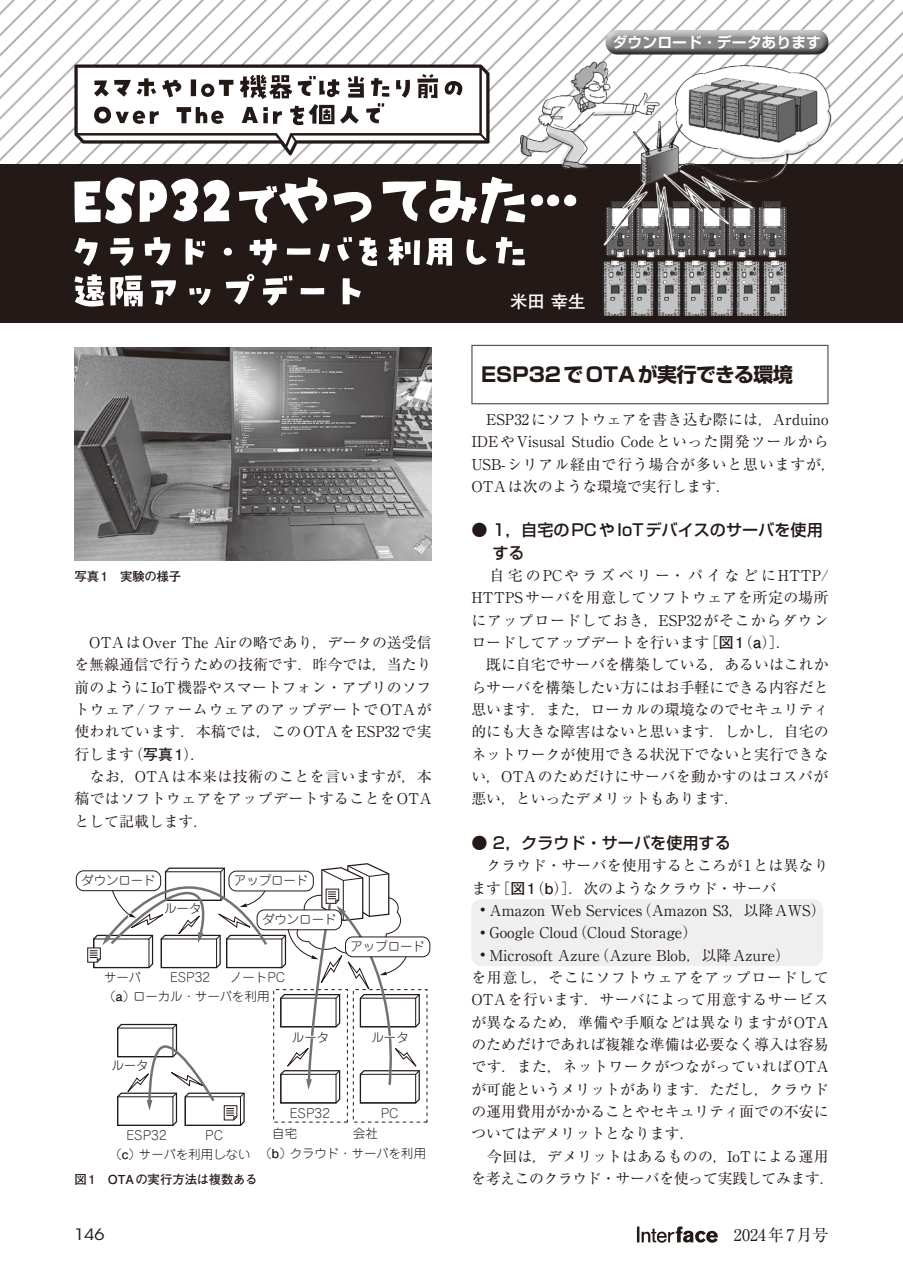
<style>
.page{position:relative;width:903px;height:1275px;background:#fff}
.page>*{position:absolute;margin:0;border:0;box-sizing:border-box;transform-origin:0 0}
.t1{font:700 19.78px "Shin Go Pro";color:#231916}
.t2{font:700 17.32px "Futo Go B101 Pr 6 N";color:#fff}
.t3{font:500 16.1px/22.4px "Shin Go Pro";color:#231916}
.t4{font:16.1px "Ryumin Pro";color:#231916}
.t5{font:15.58px "ITC Avant Garde Std";color:#231916;scale:1.11 1}
.t6{font:14.88px/22.4px "Ryumin Pro";color:#231916}
.t7{font:14.88px/22.4px "Ryumin Pro";letter-spacing:.02em;color:#231916}
.t8{font:14.88px "Ryumin Pro";letter-spacing:.03em;color:#231916}
.t9{font:14.88px "Ryumin Pro";letter-spacing:-.025em;color:#231916}
.t10{font:14.88px "Ryumin Pro";letter-spacing:.05em;color:#231916}
.t11{font:700 14.88px "Shin Go Pro De";color:#fff}
.t12{font:300 12.42px/19.4px "Jun 101 Pro";color:#231916}
.t13{font:700 12.42px "Futo Go B101 Pro";color:#231916}
.s1{font-family:"Gothic MB101 Pro De"}
.s2{font-family:"Futo Go B101 Pro";font-weight:700}
.s3{font-size:12.25px}
</style>
<div class="page">
<svg style="left:637px;top:1226px;width:81px;height:17px"></svg>
<div style="left:471px;top:345px;width:357px;height:59px;border:1px solid #595857"></div>
<div style="left:471px;top:899px;width:352px;height:67px;background:#efeff0;border-radius:10px"></div>
<img style="left:74px;top:347px;width:358px;height:214px">
<div style="left:345px;top:937px;width:85px;height:20px;border:1px solid #231916;border-radius:7px"></div>
<div style="left:76px;top:870px;width:85px;height:21px;border:1px solid #231916;border-radius:7px"></div>
<svg style="left:87px;top:863px;width:333px;height:263px"></svg>
<img style="left:0;top:0;width:903px;height:164px">
<div style="left:0;top:164px;width:903px;height:158px;background:#231916"></div>
<svg style="left:74px;top:177px;width:440px;height:47px"></svg>
<svg style="left:74px;top:64px;width:415px;height:91px"></svg>
<img style="left:514px;top:61px;width:317px;height:254px">
<svg style="left:74px;top:237px;width:451px;height:29px"></svg>
<svg style="left:74px;top:274px;width:287px;height:33px"></svg>
<div style="left:602px;top:26px;width:228px;height:23px;background:#fff;opacity:.75"></div>
<div style="left:602px;top:32px;width:228px;height:24px;background:#231916;opacity:.75"></div>
<p class="t11" style="left:613px;top:30px;width:210px">ダウンロード<span class="s1">・</span>データあります</p>
<p class="t13" style="left:74px;top:567px;width:108px">写真 1　実験の様子</p>
<p class="t6" style="left:74px;top:630px;width:359px">　OTAはOver The Airの略であり，データの送受信を無線通信で行うための技術です．昨今では，当たり前のようにIoT機器やスマートフォン・アプリのソフトウェア/ファームウェアのアップデートでOTAが使われています．本稿では，このOTAをESP32で実行します（<span class="s2">写真 1</span>）．<br>　なお，OTAは本来は技術のことを言いますが，本稿ではソフトウェアをアップデートすることをOTAとして記載します．</p>
<p class="t12" style="left:81px;top:869px;width:76px">ダウンロード</p>
<p class="t12" style="left:164px;top:897px;width:39px">ルータ</p>
<p class="t12" style="left:234px;top:869px;width:76px">アップロード</p>
<p class="t12" style="left:262px;top:908px;width:76px">ダウンロード</p>
<p class="t12" style="left:103px;top:966px;width:183px;text-indent:127px">ノートPC（<span class="s2">a</span>）ローカル・サーバを利用</p>
<p class="t12" style="left:104px;top:966px;width:39px">サーバ</p>
<p class="t12" style="left:170px;top:966px;width:42px">ESP32</p>
<p class="t12" style="left:350px;top:935px;width:76px">アップロード</p>
<p class="t12" style="left:111px;top:1054px;width:39px">ルータ</p>
<p class="t12" style="left:292px;top:1026px;width:39px">ルータ</p>
<p class="t12" style="left:372px;top:1026px;width:39px">ルータ</p>
<p class="t12" style="left:290px;top:1102px;width:42px">ESP32</p>
<p class="t12" style="left:381px;top:1102px;width:19px">PC</p>
<p class="t12" style="left:272px;top:1122px;width:26px">自宅</p>
<p class="t12" style="left:353px;top:1122px;width:26px">会社</p>
<p class="t12" style="left:109px;top:1124px;width:318px;line-height:18.6px;text-indent:96px">PC<br>（<span class="s2">c</span>）サーバを利用しない （<span class="s2">b</span>）クラウド・サーバを利用</p>
<p class="t12" style="left:126px;top:1124px;width:42px">ESP32</p>
<p class="t13" style="left:74px;top:1169px;width:185px">図 1　OTAの実行方法は複数ある</p>
<p class="t2" style="left:510px;top:288px;width:77px">米田 幸生</p>
<h1 class="t1" style="left:481px;top:359px;width:313px">ESP32でOTAが実行できる環境</h1>
<p class="t7" style="left:471px;top:407px;width:366px">　ESP32にソフトウェアを書き込む際には，Arduino<br>IDEやVisusal Studio Codeといった開発ツールから<br>USB-シリアル経由で行う場合が多いと思いますが，<br>OTAは次のような環境で実行します．</p>
<p class="t3" style="left:492px;top:517px;width:332px;text-indent:-21px">● 1，自宅のPCや IoTデバイスのサーバを使用する</p>
<p class="t6" style="left:471px;top:563px;width:359px">　自宅のPCやラズベリー・パイなどにHTTP/<br>HTTPSサーバを用意してソフトウェアを所定の場所にアップロードしておき，ESP32がそこからダウンロードしてアップデートを行います［<span class="s2">図1</span>（<span class="s2">a</span>）］．<br>　既に自宅でサーバを構築している，あるいはこれからサーバを構築したい方にはお手軽にできる内容だと思います．また，ローカルの環境なのでセキュリティ的にも大きな障害はないと思います．しかし，自宅のネットワークが使用できる状況下でないと実行できない，OTAのためだけにサーバを動かすのはコスパが悪い，といったデメリットもあります．</p>
<p class="t3" style="left:471px;top:830px;width:261px">● 2，クラウド・サーバを使用する</p>
<p class="t6" style="left:471px;top:854px;width:359px">　クラウド・サーバを使用するところが1とは異なり</p>
<p class="t6" style="left:471px;top:876px;width:307px">ます［<span class="s2">図1</span>（<span class="s2">b</span>）］．次のようなクラウド・サーバ</p>
<p class="t6" style="left:480px;top:898px;width:347px"><span class="s3">・</span> Amazon Web Services（Amazon S3，以降AWS）</p>
<p class="t6" style="left:480px;top:920px;width:219px"><span class="s3">・</span> Google Cloud（Cloud Storage）</p>
<p class="t6" style="left:480px;top:943px;width:311px"><span class="s3">・</span> Microsoft Azure（Azure Blob，以降Azure）</p>
<p class="t10" style="left:471px;top:966px;width:359px">を用意し，そこにソフトウェアをアップロードして</p>
<p class="t8" style="left:471px;top:988px;width:359px">OTAを行います．サーバによって用意するサービス</p>
<p class="t8" style="left:471px;top:1010px;width:359px">が異なるため，準備や手順などは異なりますがOTA</p>
<p class="t6" style="left:471px;top:1032px;width:359px">のためだけであれば複雑な準備は必要なく導入は容易</p>
<p class="t8" style="left:471px;top:1055px;width:359px">です．また，ネットワークがつながっていればOTA</p>
<p class="t6" style="left:471px;top:1077px;width:359px">が可能というメリットがあります．ただし，クラウド</p>
<p class="t6" style="left:471px;top:1099px;width:359px">の運用費用がかかることやセキュリティ面での不安に</p>
<p class="t6" style="left:471px;top:1121px;width:225px">ついてはデメリットとなります．</p>
<p class="t7" style="left:471px;top:1144px;width:359px">　今回は，デメリットはあるものの，IoTによる運用</p>
<p class="t9" style="left:471px;top:1167px;width:365px">を考えこのクラウド・サーバを使って実践してみます．</p>
<p class="t5" style="left:74px;top:1225px;width:29px">146</p>
<p class="t4" style="left:718px;top:1222px;width:112px">　2024年7月号</p>
</div>
